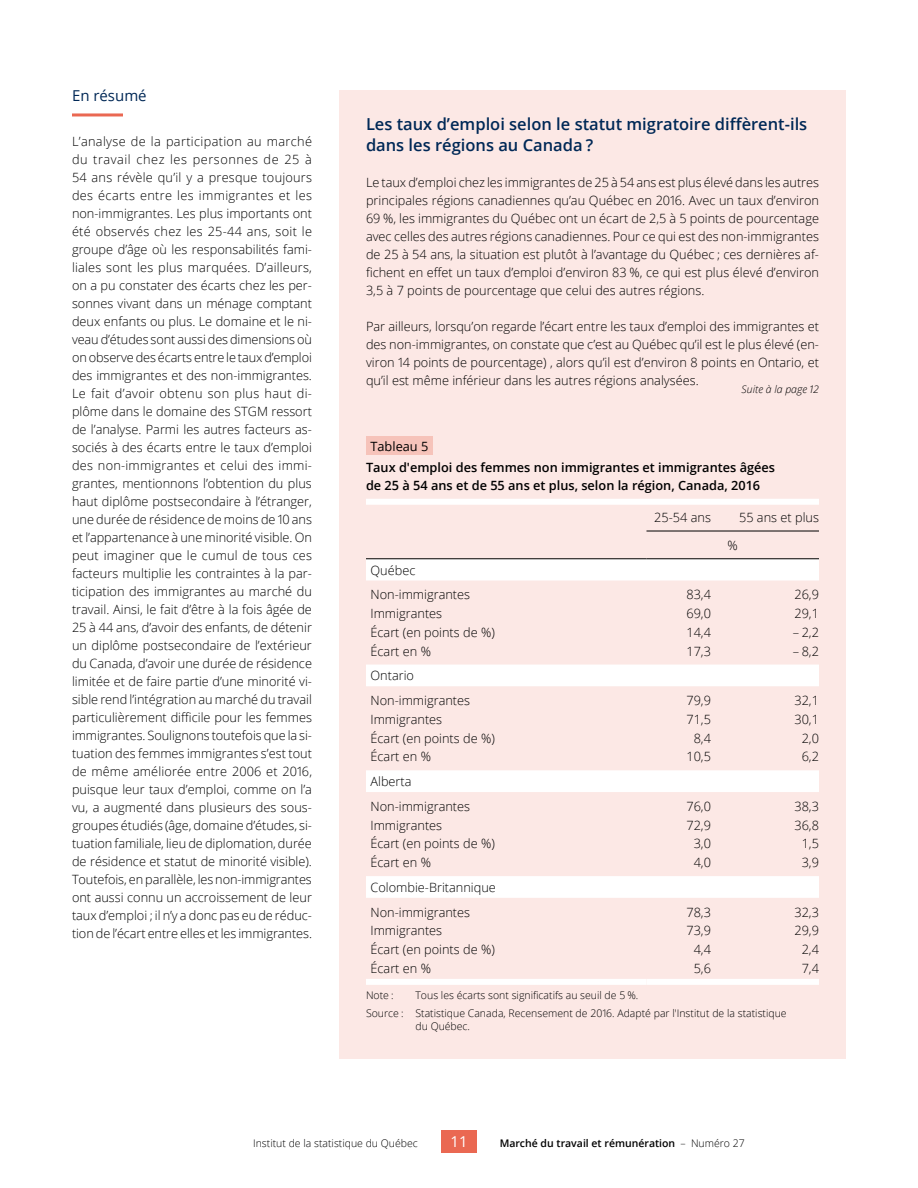
<style>
.page{position:relative;width:918px;height:1188px;background:#fff}
.page>*{position:absolute;margin:0;border:0;box-sizing:border-box;transform-origin:0 0}
.Titre_encadré{font:600 16.5px/21px "Open Sans";color:#002856}
.Titre_02{font:15px "Open Sans";color:#002856}
.t1{font:15px "Open Sans";color:#fff}
.Texte_courant{font:300 12.75px/18px "Open Sans";color:#000;text-align:justify}
.Tableau_-_align_G__3{font:300 12.75px "Open Sans";color:#000}
.Tableau_-_align_D{font:300 12.75px "Open Sans";color:#000}
.Titre{font:600 12.75px/18px "Open Sans";color:#000}
.Numérotation{font:12.75px "Open Sans";color:#000}
.Tableau_-_align_C{font:300 12.75px "Open Sans";color:#000}
.Notes_-_générales{font:300 10.5px/13.5px "Open Sans";color:#000}
.t2{font:600 10.5px "Open Sans";color:#000}
.Suite_page_X{font:italic 300 10.5px "Open Sans";color:#000}
.s1{font-weight:300}
</style>
<div class="page">
<div style="left:441px;top:1130px;width:36px;height:23px;background:#ea6852"></div>
<hr style="left:72px;top:113px;width:51px;height:3px;background:#ea6852">
<div style="left:339px;top:90px;width:507px;height:968px;background:#fce8e5"></div>
<svg style="left:366px;top:560px;width:453px;height:338px"></svg>
<hr style="left:646px;top:531px;width:65px;height:1px;background:#000">
<svg style="left:711px;top:531px;width:27px;height:1px"></svg>
<hr style="left:738px;top:531px;width:81px;height:1px;background:#000">
<hr style="left:366px;top:559px;width:280px;height:1px;background:#000">
<hr style="left:646px;top:559px;width:65px;height:1px;background:#000">
<svg style="left:711px;top:559px;width:27px;height:1px"></svg>
<hr style="left:738px;top:559px;width:81px;height:1px;background:#000">
<div style="left:366px;top:979px;width:280px;height:6px;background:#fff"></div>
<div style="left:646px;top:979px;width:65px;height:6px;background:#fff"></div>
<div style="left:711px;top:979px;width:27px;height:6px;background:#fff"></div>
<div style="left:738px;top:979px;width:81px;height:6px;background:#fff"></div>
<div style="left:366px;top:436px;width:67px;height:19px;background:#f6c3ba"></div>
<div style="left:366px;top:499px;width:453px;height:6px;background:#fff"></div>
<p class="Titre_02" style="left:72px;top:86px;width:76px">En résumé</p>
<p class="Texte_courant" style="left:72px;top:133px;width:242px">L’analyse de la participation au marché du travail chez les personnes de 25 à 54 ans révèle qu’il y a presque toujours des écarts entre les immigrantes et les non-immigrantes. Les plus importants ont été observés chez les 25-44 ans, soit le groupe d’âge où les responsabilités fami&shy;liales sont les plus marquées. D’ailleurs, on a pu constater des écarts chez les per&shy;sonnes vivant dans un ménage comptant deux enfants ou plus. Le domaine et le ni&shy;veau d’études sont aussi des dimensions où on observe des écarts entre le taux d’emploi des immigrantes et des non-immigrantes.<br>Le fait d’avoir obtenu son plus haut di&shy;plôme dans le domaine des STGM ressort de l’analyse. Parmi les autres facteurs as&shy;sociés à des écarts entre le taux d’emploi des non-immigrantes et celui des immi&shy;grantes, mentionnons l’obtention du plus haut diplôme postsecondaire à l’étranger, une durée de résidence de moins de 10 ans et l’appartenance à une minorité visible. On peut imaginer que le cumul de tous ces facteurs multiplie les contraintes à la par&shy;ticipation des immigrantes au marché du travail. Ainsi, le fait d’être à la fois âgée de 25 à 44 ans, d’avoir des enfants, de détenir un diplôme postsecondaire de l’extérieur du Canada, d’avoir une durée de résidence limitée et de faire partie d’une minorité vi&shy;sible rend l’intégration au marché du travail particulièrement difficile pour les femmes immigrantes. Soulignons toutefois que la si&shy;tuation des femmes immigrantes s’est tout de même améliorée entre 2006 et 2016, puisque leur taux d’emploi, comme on l’a vu, a augmenté dans plusieurs des sous&shy;groupes étudiés (âge, domaine d’études, si&shy;tuation familiale, lieu de diplomation, durée de résidence et statut de minorité visible).<br>Toutefois, en parallèle, les non-immigrantes ont aussi connu un accroissement de leur taux d’emploi ; il n’y a donc pas eu de réduc&shy;tion de l’écart entre elles et les immigrantes.</p>
<p class="Titre_encadré" style="left:366px;top:113px;width:443px">Les taux d’emploi selon le statut migratoire diffèrent-ils dans les régions au Canada ?</p>
<p class="Texte_courant" style="left:366px;top:173px;width:455px">Le taux d’emploi chez les immigrantes de 25 à 54 ans est plus élevé dans les autres principales régions canadiennes qu’au Québec en 2016. Avec un taux d’environ 69 %, les immigrantes du Québec ont un écart de 2,5 à 5 points de pourcentage avec celles des autres régions canadiennes. Pour ce qui est des non-immigrantes de 25 à 54 ans, la situation est plutôt à l’avantage du Québec ; ces dernières af&shy;fichent en effet un taux d’emploi d’environ 83 %, ce qui est plus élevé d’environ 3,5 à 7 points de pourcentage que celui des autres régions.</p>
<p class="Texte_courant" style="left:366px;top:317px;width:455px">Par ailleurs, lorsqu’on regarde l’écart entre les taux d’emploi des immigrantes et des non-immigrantes, on constate que c’est au Québec qu’il est le plus élevé (en&shy;viron 14 points de pourcentage) , alors qu’il est d’environ 8 points en Ontario, et qu’il est même inférieur dans les autres régions analysées.</p>
<p class="Suite_page_X" style="left:742px;top:382px;width:79px">Suite à la page 12</p>
<p class="Numérotation" style="left:370px;top:437px;width:59px">Tableau 5</p>
<p class="Titre" style="left:366px;top:458px;width:411px">Taux d'emploi des femmes non immigrantes et immigrantes âgées de 25 à 54 ans et de 55 ans et plus, selon la région, Canada, 2016</p>
<p class="Tableau_-_align_D" style="left:654px;top:509px;width:58px">25-54 ans</p>
<p class="Tableau_-_align_D" style="left:739px;top:509px;width:81px">55 ans et plus</p>
<p class="Tableau_-_align_C" style="left:728px;top:536px;width:12px">%</p>
<p class="Tableau_-_align_G__3" style="left:370px;top:561px;width:46px">Québec</p>
<p class="Tableau_-_align_G__3" style="left:370px;top:586px;width:101px">Non-immigrantes</p>
<p class="Tableau_-_align_D" style="left:686px;top:586px;width:26px">83,4</p>
<p class="Tableau_-_align_D" style="left:794px;top:586px;width:26px">26,9</p>
<p class="Tableau_-_align_G__3" style="left:370px;top:605px;width:73px">Immigrantes</p>
<p class="Tableau_-_align_D" style="left:686px;top:605px;width:26px">69,0</p>
<p class="Tableau_-_align_D" style="left:794px;top:605px;width:26px">29,1</p>
<p class="Tableau_-_align_G__3" style="left:370px;top:623px;width:126px">Écart (en points de %)</p>
<p class="Tableau_-_align_D" style="left:686px;top:623px;width:26px">14,4</p>
<p class="Tableau_-_align_D" style="left:793px;top:623px;width:28px">– 2,2</p>
<p class="Tableau_-_align_G__3" style="left:370px;top:642px;width:62px">Écart en %</p>
<p class="Tableau_-_align_D" style="left:686px;top:642px;width:26px">17,3</p>
<p class="Tableau_-_align_D" style="left:793px;top:642px;width:28px">– 8,2</p>
<p class="Tableau_-_align_G__3" style="left:370px;top:667px;width:45px">Ontario</p>
<p class="Tableau_-_align_G__3" style="left:370px;top:692px;width:101px">Non-immigrantes</p>
<p class="Tableau_-_align_D" style="left:686px;top:692px;width:26px">79,9</p>
<p class="Tableau_-_align_D" style="left:794px;top:692px;width:26px">32,1</p>
<p class="Tableau_-_align_G__3" style="left:370px;top:710px;width:73px">Immigrantes</p>
<p class="Tableau_-_align_D" style="left:686px;top:710px;width:26px">71,5</p>
<p class="Tableau_-_align_D" style="left:794px;top:710px;width:26px">30,1</p>
<p class="Tableau_-_align_G__3" style="left:370px;top:729px;width:126px">Écart (en points de %)</p>
<p class="Tableau_-_align_D" style="left:694px;top:729px;width:19px">8,4</p>
<p class="Tableau_-_align_D" style="left:802px;top:729px;width:19px">2,0</p>
<p class="Tableau_-_align_G__3" style="left:370px;top:748px;width:62px">Écart en %</p>
<p class="Tableau_-_align_D" style="left:686px;top:748px;width:26px">10,5</p>
<p class="Tableau_-_align_D" style="left:802px;top:748px;width:19px">6,2</p>
<p class="Tableau_-_align_G__3" style="left:370px;top:773px;width:43px">Alberta</p>
<p class="Tableau_-_align_G__3" style="left:370px;top:797px;width:101px">Non-immigrantes</p>
<p class="Tableau_-_align_D" style="left:686px;top:797px;width:26px">76,0</p>
<p class="Tableau_-_align_D" style="left:794px;top:797px;width:26px">38,3</p>
<p class="Tableau_-_align_G__3" style="left:370px;top:816px;width:73px">Immigrantes</p>
<p class="Tableau_-_align_D" style="left:686px;top:816px;width:26px">72,9</p>
<p class="Tableau_-_align_D" style="left:794px;top:816px;width:26px">36,8</p>
<p class="Tableau_-_align_G__3" style="left:370px;top:835px;width:126px">Écart (en points de %)</p>
<p class="Tableau_-_align_D" style="left:694px;top:835px;width:19px">3,0</p>
<p class="Tableau_-_align_D" style="left:802px;top:835px;width:19px">1,5</p>
<p class="Tableau_-_align_G__3" style="left:370px;top:854px;width:62px">Écart en %</p>
<p class="Tableau_-_align_D" style="left:694px;top:854px;width:19px">4,0</p>
<p class="Tableau_-_align_D" style="left:802px;top:854px;width:19px">3,9</p>
<p class="Tableau_-_align_G__3" style="left:370px;top:878px;width:127px">Colombie-Britannique</p>
<p class="Tableau_-_align_G__3" style="left:370px;top:903px;width:101px">Non-immigrantes</p>
<p class="Tableau_-_align_D" style="left:686px;top:903px;width:26px">78,3</p>
<p class="Tableau_-_align_D" style="left:794px;top:903px;width:26px">32,3</p>
<p class="Tableau_-_align_G__3" style="left:370px;top:922px;width:73px">Immigrantes</p>
<p class="Tableau_-_align_D" style="left:686px;top:922px;width:26px">73,9</p>
<p class="Tableau_-_align_D" style="left:794px;top:922px;width:26px">29,9</p>
<p class="Tableau_-_align_G__3" style="left:370px;top:941px;width:126px">Écart (en points de %)</p>
<p class="Tableau_-_align_D" style="left:694px;top:941px;width:19px">4,4</p>
<p class="Tableau_-_align_D" style="left:802px;top:941px;width:19px">2,4</p>
<p class="Tableau_-_align_G__3" style="left:370px;top:960px;width:62px">Écart en %</p>
<p class="Tableau_-_align_D" style="left:694px;top:960px;width:19px">5,6</p>
<p class="Tableau_-_align_D" style="left:802px;top:960px;width:19px">7,4</p>
<p class="Notes_-_générales" style="left:366px;top:988px;width:29px">Note :</p>
<p class="Notes_-_générales" style="left:415px;top:988px;width:224px">Tous les écarts sont significatifs au seuil de 5 %.</p>
<p class="Notes_-_générales" style="left:416px;top:1006px;width:373px;text-indent:-50px">Source : Statistique Canada, Recensement de 2016. Adapté par l'Institut de la statistique du Québec.</p>
<p class="Notes_-_générales" style="left:253px;top:1136px;width:166px">Institut de la statistique du Québec</p>
<p class="t1" style="left:450px;top:1131px;width:19px">11</p>
<p class="t2" style="left:500px;top:1136px;width:247px">Marché du travail et rémunération <span class="s1">– Numéro 27</span></p>
</div>
